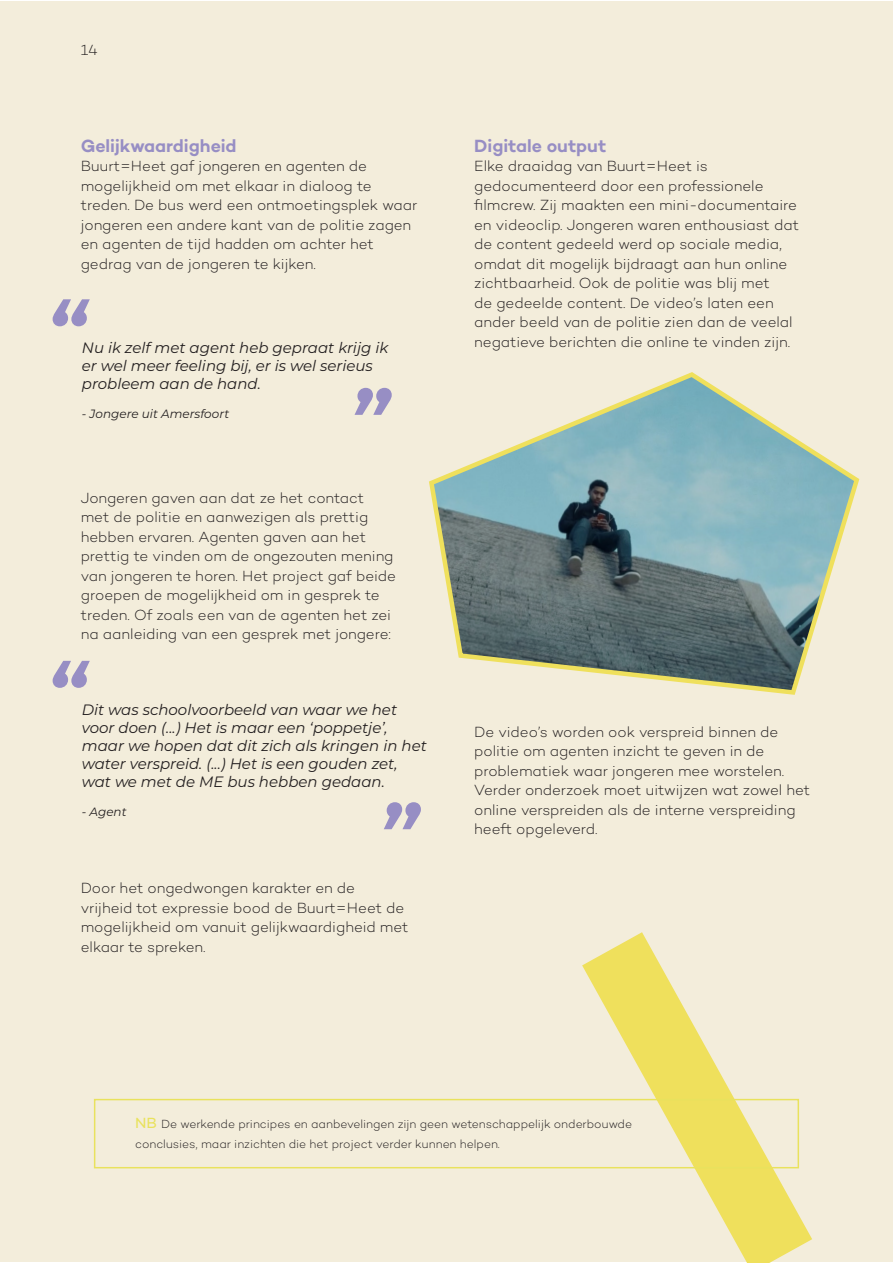
<style>
.page{position:relative;width:893px;height:1263px;background:#fff}
.page>*{position:absolute;margin:0;border:0;box-sizing:border-box;transform-origin:0 0}
.t1{font:600 18px "Campton";color:#978ec4}
.t2{font:300 15px/19.5px "Campton";letter-spacing:-.005em;color:#231f20}
.t3{font:italic 15px/18px "Montserrat";color:#231f20}
.t4{font:300 12px/19.5px "Campton";color:#231f20}
.t5{font:italic 12px "Montserrat";color:#231f20}
.s1{font-weight:400;font-size:15px;color:#e9e25d}
</style>
<div class="page">
<div style="left:0;top:1px;width:893px;height:1261px;background:#f3eddb"></div>
<svg style="left:582px;top:932px;width:230px;height:331px"></svg>
<svg style="left:53px;top:299px;width:37px;height:27px"></svg>
<svg style="left:354px;top:388px;width:38px;height:27px"></svg>
<svg style="left:53px;top:661px;width:37px;height:27px"></svg>
<svg style="left:384px;top:802px;width:37px;height:27px"></svg>
<div style="left:94px;top:1099px;width:705px;height:69px;border:2px solid #e9e25d"></div>
<svg style="left:429px;top:372px;width:431px;height:323px"></svg>
<p class="t2" style="left:81px;top:40px;width:18px">14</p>
<p class="t1" style="left:81px;top:134px;width:157px">Gelijkwaardigheid</p>
<p class="t2" style="left:81px;top:156px;width:338px">Buurt=Heet gaf jongeren en agenten de mogelijkheid om met elkaar in dialoog te treden. De bus werd een ontmoetingsplek waar jongeren een andere kant van de politie zagen en agenten de tijd hadden om achter het gedrag van de jongeren te kijken.</p>
<p class="t3" style="left:82px;top:338px;width:308px">Nu ik zelf met agent heb gepraat krijg ik er wel meer feeling bij, er is wel serieus probleem aan de hand.</p>
<p class="t5" style="left:82px;top:405px;width:149px">- Jongere uit Amersfoort</p>
<p class="t2" style="left:81px;top:488px;width:317px">Jongeren gaven aan dat ze het contact met de politie en aanwezigen als prettig hebben ervaren. Agenten gaven aan het prettig te vinden om de ongezouten mening van jongeren te horen. Het project gaf beide groepen de mogelijkheid om in gesprek te treden. Of zoals een van de agenten het zei na aanleiding van een gesprek met jongere:</p>
<p class="t3" style="left:82px;top:700px;width:346px">Dit was schoolvoorbeeld van waar we het voor doen (...) Het is maar een ‘poppetje’, maar we hopen dat dit zich als kringen in het water verspreid. (...) Het is een gouden zet, wat we met de ME bus hebben gedaan.</p>
<p class="t5" style="left:82px;top:803px;width:46px">- Agent</p>
<p class="t2" style="left:81px;top:878px;width:329px">Door het ongedwongen karakter en de vrijheid tot expressie bood de Buurt=Heet de mogelijkheid om vanuit gelijkwaardigheid met elkaar te spreken.</p>
<p class="t1" style="left:474px;top:134px;width:134px">Digitale output</p>
<p class="t2" style="left:474px;top:156px;width:326px">Elke draaidag van Buurt=Heet is gedocumenteerd door een professionele filmcrew. Zij maakten een mini-documentaire en videoclip. Jongeren waren enthousiast dat de content gedeeld werd op sociale media, omdat dit mogelijk bijdraagt aan hun online zichtbaarheid. Ook de politie was blij met<br>de gedeelde content. De video’s laten een ander beeld van de politie zien dan de veelal negatieve berichten die online te vinden zijn.</p>
<p class="t2" style="left:474px;top:722px;width:337px">De video’s worden ook verspreid binnen de politie om agenten inzicht te geven in de problematiek waar jongeren mee worstelen.<br>Verder onderzoek moet uitwijzen wat zowel het online verspreiden als de interne verspreiding heeft opgeleverd.</p>
<p class="t4" style="left:135px;top:1114px;width:498px"><span class="s1">NB</span> De werkende principes en aanbevelingen zijn geen wetenschappelijk onderbouwde conclusies, maar inzichten die het project verder kunnen helpen.</p>
</div>
